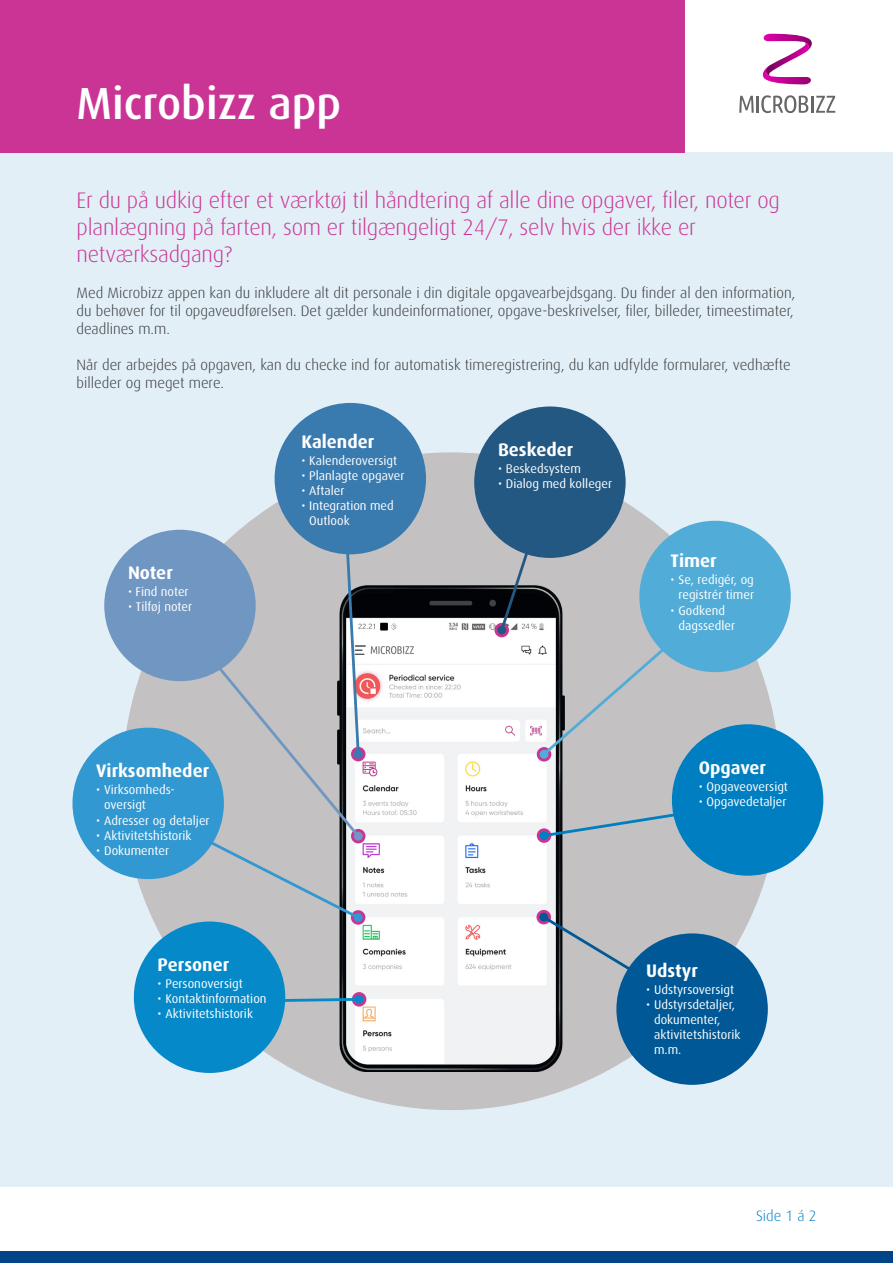
<style>
.page{position:relative;width:893px;height:1263px;background:#fff}
.page>*{position:absolute;margin:0;border:0;box-sizing:border-box;transform-origin:0 0}
.t1{font:500 45px "Dax";color:#fff}
.t2{font:300 22.5px/27px "Dax";letter-spacing:-.01em;color:#ca3595}
.t3{font:700 18.15px "Dax";color:#fff}
.t4{font:300 15px/18px "Dax";color:#323332;text-align:justify}
.t5{font:300 15px "Dax";color:#007ec2}
.t6{font:12.6px/15.1px "Dax";color:#fff}
</style>
<div class="page">
<div style="left:0;top:152px;width:893px;height:1034px;background:#e3eff7"></div>
<svg style="left:762px;top:34px;width:50px;height:50px"></svg>
<svg style="left:739px;top:96px;width:15px;height:17px"></svg>
<hr style="left:756px;top:96px;width:3px;height:17px;background:#666">
<svg style="left:761px;top:95px;width:74px;height:18px"></svg>
<div style="left:0;top:0;width:685px;height:152px;background:#ca3595"></div>
<div style="left:0;top:1251px;width:893px;height:12px;background:#014588"></div>
<div style="left:122px;top:452px;width:658px;height:658px;background:#c3c1c1;border-radius:50%"></div>
<img style="left:339px;top:585px;width:224px;height:486px">
<div style="left:639px;top:521px;width:152px;height:151px;background:#52acd8;border-radius:50%"></div>
<div style="left:672px;top:724px;width:151px;height:152px;background:#007ec2;border-radius:50%"></div>
<div style="left:351px;top:747px;width:14px;height:14px;border:3px solid #ca3595;border-radius:50%"></div>
<div style="left:537px;top:747px;width:14px;height:14px;border:3px solid #ca3595;border-radius:50%"></div>
<div style="left:537px;top:828px;width:14px;height:15px;border:3px solid #ca3595;border-radius:50%"></div>
<div style="left:536px;top:910px;width:15px;height:14px;border:3px solid #ca3595;border-radius:50%"></div>
<div style="left:616px;top:933px;width:152px;height:152px;background:#005996;border-radius:50%"></div>
<div style="left:275px;top:403px;width:151px;height:151px;background:#397aaf;border-radius:50%"></div>
<div style="left:104px;top:530px;width:152px;height:151px;background:#7096c2;border-radius:50%"></div>
<div style="left:351px;top:829px;width:14px;height:14px;border:3px solid #ca3595;border-radius:50%"></div>
<div style="left:351px;top:910px;width:14px;height:15px;border:3px solid #ca3595;border-radius:50%"></div>
<div style="left:352px;top:992px;width:14px;height:14px;border:3px solid #ca3595;border-radius:50%"></div>
<svg style="left:164px;top:602px;width:198px;height:202px"></svg>
<svg style="left:285px;top:996px;width:77px;height:8px"></svg>
<div style="left:494px;top:623px;width:15px;height:14px;border:3px solid #ca3595;border-radius:50%"></div>
<div style="left:474px;top:406px;width:152px;height:152px;background:#235882;border-radius:50%"></div>
<div style="left:134px;top:921px;width:151px;height:152px;background:#0689c9;border-radius:50%"></div>
<svg style="left:139px;top:804px;width:223px;height:117px"></svg>
<div style="left:72px;top:728px;width:152px;height:151px;background:#3298d1;border-radius:50%"></div>
<svg style="left:341px;top:553px;width:20px;height:204px"></svg>
<svg style="left:498px;top:483px;width:225px;height:275px"></svg>
<svg style="left:541px;top:799px;width:142px;height:40px"></svg>
<svg style="left:540px;top:913px;width:161px;height:101px"></svg>
<h1 class="t1" style="left:77px;top:78px;width:266px">Microbizz app</h1>
<h2 class="t2" style="left:77px;top:186px;width:705px">Er du på udkig efter et værktøj til håndtering af alle dine opgaver, filer, noter og planlægning på farten, som er tilgængeligt 24/7, selv hvis der ikke er netværksadgang?</h2>
<p class="t4" style="left:77px;top:284px;width:720px">Med Microbizz appen kan du inkludere alt dit personale i din digitale opgavearbejdsgang. Du finder al den information, du behøver for til opgaveudførelsen. Det gælder kundeinformationer, opgave-beskrivelser, filer, billeder, timeestimater, deadlines m.m.</p>
<p class="t4" style="left:77px;top:356px;width:716px">Når der arbejdes på opgaven, kan du checke ind for automatisk timeregistrering, du kan udfylde formularer, vedhæfte billeder og meget mere.</p>
<h3 class="t3" style="left:128px;top:562px;width:46px">Noter</h3>
<p class="t6" style="left:128px;top:584px;width:62px">• Find noter</p>
<p class="t6" style="left:128px;top:600px;width:66px">• Tilføj noter</p>
<h3 class="t3" style="left:301px;top:431px;width:74px">Kalender</h3>
<p class="t6" style="left:301px;top:453px;width:97px">• Kalenderoversigt</p>
<p class="t6" style="left:301px;top:468px;width:105px">• Planlagte opgaver</p>
<p class="t6" style="left:301px;top:483px;width:45px">• Aftaler</p>
<p class="t6" style="left:309px;top:498px;width:86px;text-indent:-8px">• Integration med<br>Outlook</p>
<h3 class="t3" style="left:96px;top:760px;width:114px">Virksomheder</h3>
<p class="t6" style="left:104px;top:782px;width:72px;text-indent:-8px">• Virksomheds&shy;oversigt</p>
<p class="t6" style="left:96px;top:813px;width:115px">• Adresser og detaljer</p>
<p class="t6" style="left:96px;top:828px;width:97px">• Aktivitetshistorik</p>
<p class="t6" style="left:96px;top:843px;width:74px">• Dokumenter</p>
<h3 class="t3" style="left:158px;top:954px;width:73px">Personer</h3>
<p class="t6" style="left:158px;top:976px;width:87px">• Personoversigt</p>
<p class="t6" style="left:158px;top:991px;width:110px">• Kontaktinformation</p>
<p class="t6" style="left:158px;top:1006px;width:97px">• Aktivitetshistorik</p>
<h3 class="t3" style="left:498px;top:439px;width:77px">Beskeder</h3>
<p class="t6" style="left:498px;top:461px;width:84px">• Beskedsystem</p>
<p class="t6" style="left:498px;top:476px;width:116px">• Dialog med kolleger</p>
<h3 class="t3" style="left:671px;top:550px;width:48px">Timer</h3>
<p class="t6" style="left:671px;top:572px;width:85px;text-align:right">• Se, redigér, og registrér timer</p>
<p class="t6" style="left:679px;top:603px;width:58px;text-indent:-8px">• Godkend dagssedler</p>
<h3 class="t3" style="left:699px;top:757px;width:69px">Opgaver</h3>
<p class="t6" style="left:699px;top:779px;width:91px">• Opgaveoversigt</p>
<p class="t6" style="left:699px;top:794px;width:89px">• Opgavedetaljer</p>
<h3 class="t3" style="left:646px;top:960px;width:53px">Udstyr</h3>
<p class="t6" style="left:646px;top:982px;width:90px">• Udstyrsoversigt</p>
<p class="t6" style="left:654px;top:997px;width:88px;text-indent:-8px">• Udstyrsdetaljer, dokumenter, aktivitetshistorik m.m.</p>
<p class="t5" style="left:756px;top:1207px;width:62px">Side 1 á 2</p>
</div>
